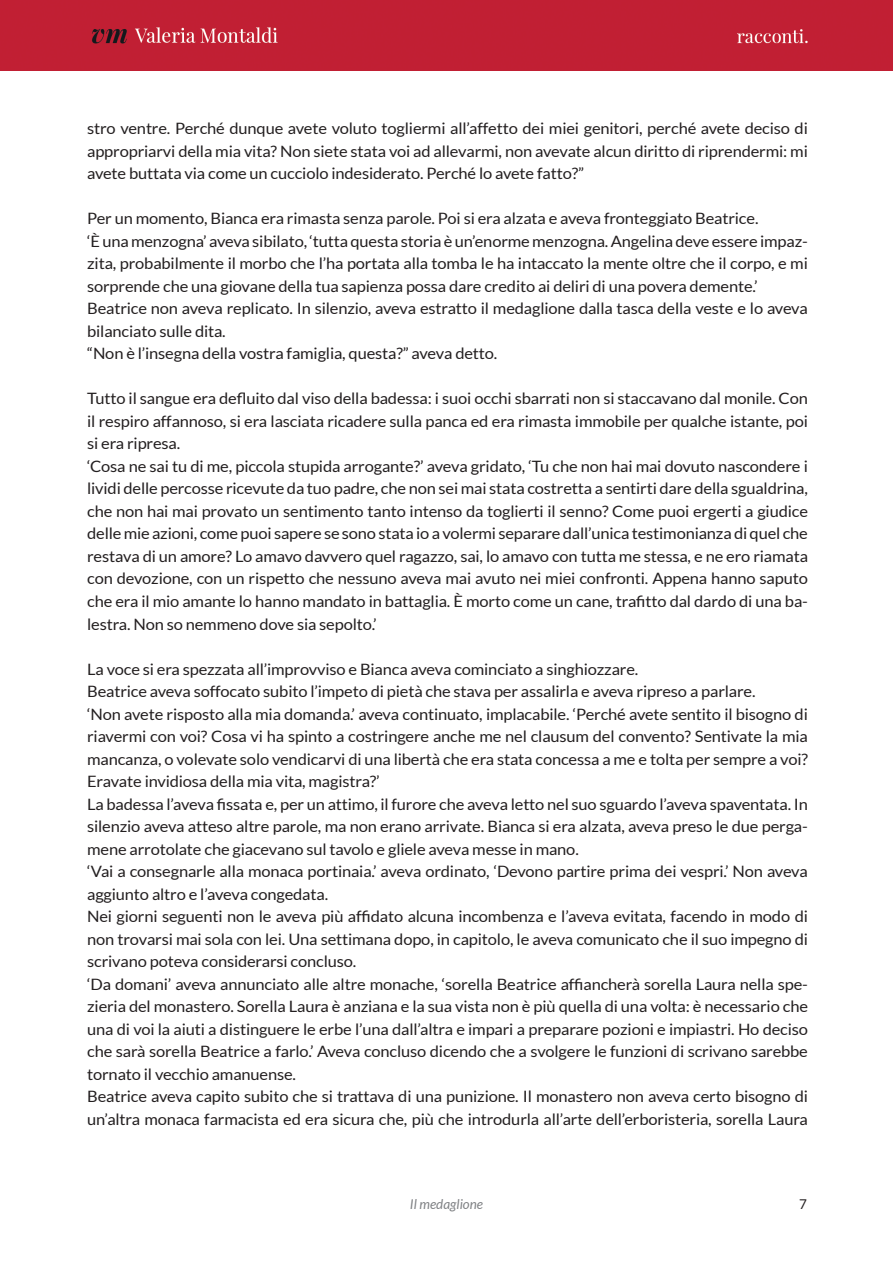
<style>
.page{position:relative;width:893px;height:1263px;background:#fff}
.page>*{position:absolute;margin:0;border:0;box-sizing:border-box;transform-origin:0 0}
.t1{font:15.6px/22.5px "Lato";letter-spacing:-.01em;color:#231f20;scale:1.05 1}
.t2{font:italic 13.5px "Lato";color:#808285}
.t3{font:13.5px "Lato";color:#231f20}
</style>
<div class="page">
<div style="left:0;top:0;width:893px;height:70px;background:#c11f33"></div>
<p class="t1" style="left:87px;top:117px;width:688px;text-align:justify">stro ventre. Perché dunque avete voluto togliermi all’affetto dei miei genitori, perché avete deciso di appropriarvi della mia vita? Non siete stata voi ad allevarmi, non avevate alcun diritto di riprendermi: mi avete buttata via come un cucciolo indesiderato. Perché lo avete fatto?”</p>
<p class="t1" style="left:87px;top:207px;width:688px">Per un momento, Bianca era rimasta senza parole. Poi si era alzata e aveva fronteggiato Beatrice.<br>‘È una menzogna’ aveva sibilato, ‘tutta questa storia è un’enorme menzogna. Angelina deve essere impaz&shy;zita, probabilmente il morbo che l’ha portata alla tomba le ha intaccato la mente oltre che il corpo, e mi sorprende che una giovane della tua sapienza possa dare credito ai deliri di una povera demente.’ Beatrice non aveva replicato. In silenzio, aveva estratto il medaglione dalla tasca della veste e lo aveva bilanciato sulle dita.<br>“Non è l’insegna della vostra famiglia, questa?” aveva detto.</p>
<p class="t1" style="left:87px;top:387px;width:688px">Tutto il sangue era defluito dal viso della badessa: i suoi occhi sbarrati non si staccavano dal monile. Con il respiro affannoso, si era lasciata ricadere sulla panca ed era rimasta immobile per qualche istante, poi si era ripresa.<br>‘Cosa ne sai tu di me, piccola stupida arrogante?’ aveva gridato, ‘Tu che non hai mai dovuto nascondere i lividi delle percosse ricevute da tuo padre, che non sei mai stata costretta a sentirti dare della sgualdrina, che non hai mai provato un sentimento tanto intenso da toglierti il senno? Come puoi ergerti a giudice delle mie azioni, come puoi sapere se sono stata io a volermi separare dall’unica testimonianza di quel che restava di un amore? Lo amavo davvero quel ragazzo, sai, lo amavo con tutta me stessa, e ne ero riamata con devozione, con un rispetto che nessuno aveva mai avuto nei miei confronti. Appena hanno saputo che era il mio amante lo hanno mandato in battaglia. È morto come un cane, trafitto dal dardo di una ba&shy;lestra. Non so nemmeno dove sia sepolto.’</p>
<p class="t1" style="left:87px;top:657px;width:688px">La voce si era spezzata all’improvviso e Bianca aveva cominciato a singhiozzare.<br>Beatrice aveva soffocato subito l’impeto di pietà che stava per assalirla e aveva ripreso a parlare.<br>‘Non avete risposto alla mia domanda.’ aveva continuato, implacabile. ‘Perché avete sentito il bisogno di riavermi con voi? Cosa vi ha spinto a costringere anche me nel clausum del convento? Sentivate la mia mancanza, o volevate solo vendicarvi di una libertà che era stata concessa a me e tolta per sempre a voi?<br>Eravate invidiosa della mia vita, magistra?’<br>La badessa l’aveva fissata e, per un attimo, il furore che aveva letto nel suo sguardo l’aveva spaventata. In silenzio aveva atteso altre parole, ma non erano arrivate. Bianca si era alzata, aveva preso le due perga&shy;mene arrotolate che giacevano sul tavolo e gliele aveva messe in mano.<br>‘Vai a consegnarle alla monaca portinaia.’ aveva ordinato, ‘Devono partire prima dei vespri.’ Non aveva aggiunto altro e l’aveva congedata.<br>Nei giorni seguenti non le aveva più affidato alcuna incombenza e l’aveva evitata, facendo in modo di non trovarsi mai sola con lei. Una settimana dopo, in capitolo, le aveva comunicato che il suo impegno di scrivano poteva considerarsi concluso.<br>‘Da domani’ aveva annunciato alle altre monache, ‘sorella Beatrice affiancherà sorella Laura nella spe&shy;zieria del monastero. Sorella Laura è anziana e la sua vista non è più quella di una volta: è necessario che una di voi la aiuti a distinguere le erbe l’una dall’altra e impari a preparare pozioni e impiastri. Ho deciso che sarà sorella Beatrice a farlo.’ Aveva concluso dicendo che a svolgere le funzioni di scrivano sarebbe tornato il vecchio amanuense.<br>Beatrice aveva capito subito che si trattava di una punizione. Il monastero non aveva certo bisogno di un’altra monaca farmacista ed era sicura che, più che introdurla all’arte dell’erboristeria, sorella Laura</p>
<p class="t2" style="left:410px;top:1196px;width:75px">Il medaglione</p>
<p class="t3" style="left:799px;top:1196px;width:9px">7</p>
</div>
